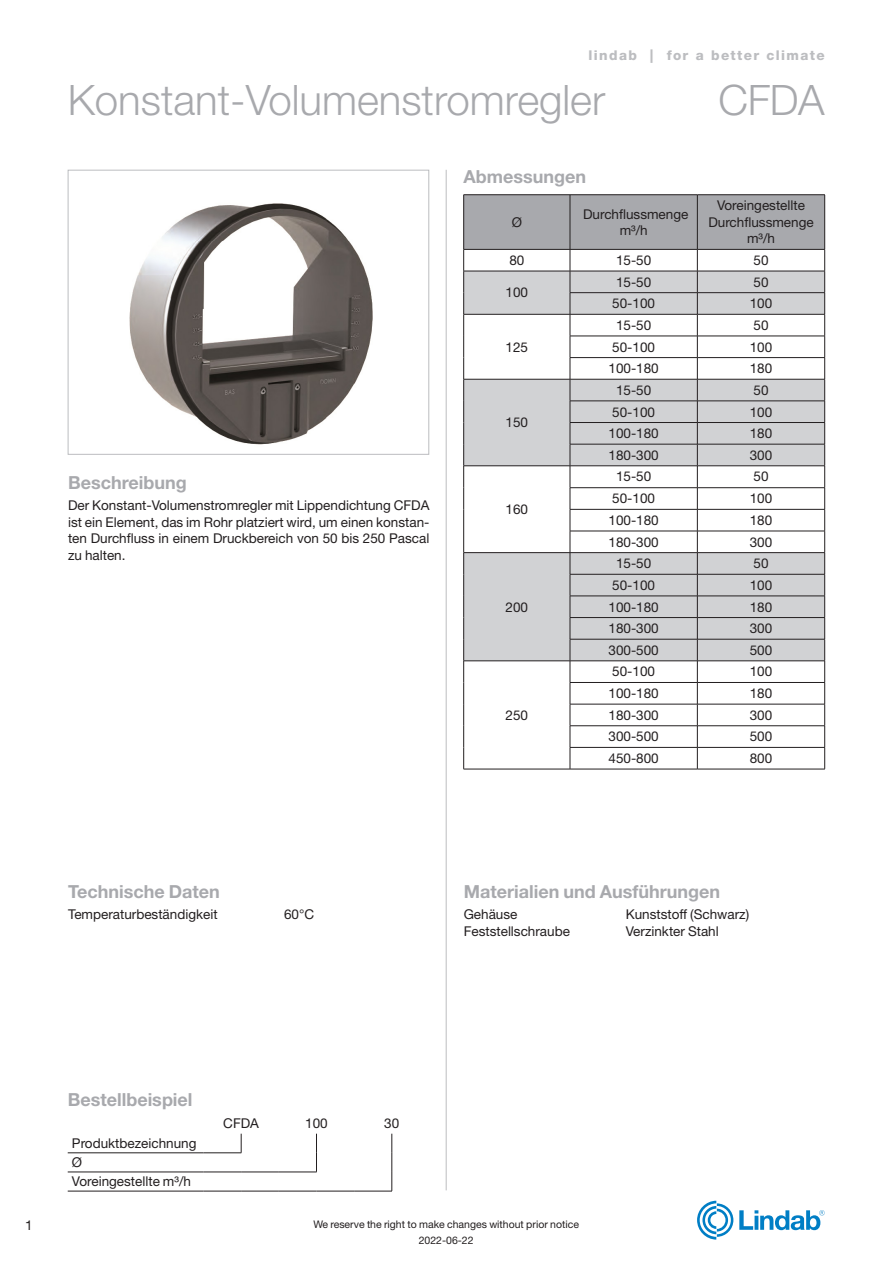
<style>
.page{position:relative;width:893px;height:1263px;background:#fff}
.page>*{position:absolute;margin:0;border:0;box-sizing:border-box;transform-origin:0 0}
.Heading1{font:300 42px "Helvetica Neue LT Pro";color:#a8a9ad}
.Product_code{font:300 42px "Helvetica Neue LT Pro";color:#a8a9ad}
.t1{font:700 18px "Helvetica Neue LT Pro";color:#a8a9ad}
.Text{font:13.5px/16.5px "Helvetica Neue LT Pro";color:#231f20;text-align:center}
.Lindab_tag_-_grey_R{font:800 13.5px "Helvetica Neue LT Pro";letter-spacing:.1em;color:#bcbdc0}
.CellText_C9{font:13.5px "Helvetica Neue LT Pro";color:#231f20}
.t2{font:10.5px "Helvetica Neue LT Pro";color:#231f20}
</style>
<div class="page">
<svg style="left:739px;top:1210px;width:86px;height:20px"></svg>
<svg style="left:697px;top:1201px;width:36px;height:38px"></svg>
<hr style="left:446px;top:170px;width:1px;height:1020px;background:#bcbdc0">
<svg style="left:241px;top:1134px;width:1px;height:18px"></svg>
<hr style="left:68px;top:1152px;width:136px;height:1px;background:#231f20">
<hr style="left:204px;top:1152px;width:37px;height:1px;background:#231f20">
<hr style="left:68px;top:1172px;width:136px;height:1px;background:#231f20">
<hr style="left:204px;top:1172px;width:37px;height:1px;background:#231f20">
<hr style="left:241px;top:1172px;width:38px;height:1px;background:#231f20">
<hr style="left:279px;top:1172px;width:38px;height:1px;background:#231f20">
<hr style="left:68px;top:1191px;width:136px;height:1px;background:#231f20">
<hr style="left:204px;top:1191px;width:37px;height:1px;background:#231f20">
<hr style="left:241px;top:1191px;width:38px;height:1px;background:#231f20">
<hr style="left:279px;top:1191px;width:37px;height:1px;background:#231f20">
<svg style="left:316px;top:1134px;width:1px;height:38px"></svg>
<hr style="left:316px;top:1191px;width:38px;height:1px;background:#231f20">
<hr style="left:354px;top:1191px;width:38px;height:1px;background:#231f20">
<svg style="left:392px;top:1134px;width:1px;height:57px"></svg>
<img style="left:129px;top:203px;width:244px;height:242px">
<div style="left:68px;top:170px;width:361px;height:285px;border:1px solid #bcbdc0"></div>
<hr style="left:463px;top:194px;width:107px;height:1px;background:#231f20">
<hr style="left:570px;top:194px;width:127px;height:1px;background:#231f20">
<hr style="left:697px;top:194px;width:128px;height:1px;background:#231f20">
<svg style="left:463px;top:195px;width:362px;height:574px"></svg>
<hr style="left:697px;top:552px;width:128px;height:1px;background:#231f20">
<hr style="left:463px;top:661px;width:107px;height:1px;background:#231f20">
<hr style="left:463px;top:769px;width:107px;height:1px;background:#231f20">
<hr style="left:570px;top:574px;width:127px;height:1px;background:#231f20">
<hr style="left:570px;top:596px;width:127px;height:1px;background:#231f20">
<hr style="left:570px;top:617px;width:127px;height:1px;background:#231f20">
<hr style="left:570px;top:639px;width:127px;height:1px;background:#231f20">
<hr style="left:570px;top:661px;width:127px;height:1px;background:#231f20">
<hr style="left:570px;top:682px;width:127px;height:1px;background:#231f20">
<hr style="left:570px;top:704px;width:127px;height:1px;background:#231f20">
<hr style="left:570px;top:725px;width:127px;height:1px;background:#231f20">
<hr style="left:570px;top:747px;width:127px;height:1px;background:#231f20">
<hr style="left:570px;top:769px;width:127px;height:1px;background:#231f20">
<hr style="left:697px;top:574px;width:128px;height:1px;background:#231f20">
<hr style="left:697px;top:596px;width:128px;height:1px;background:#231f20">
<hr style="left:697px;top:617px;width:128px;height:1px;background:#231f20">
<hr style="left:697px;top:639px;width:128px;height:1px;background:#231f20">
<hr style="left:697px;top:661px;width:128px;height:1px;background:#231f20">
<hr style="left:697px;top:682px;width:128px;height:1px;background:#231f20">
<hr style="left:697px;top:704px;width:128px;height:1px;background:#231f20">
<hr style="left:697px;top:725px;width:128px;height:1px;background:#231f20">
<hr style="left:697px;top:747px;width:128px;height:1px;background:#231f20">
<hr style="left:697px;top:769px;width:128px;height:1px;background:#231f20">
<p class="Lindab_tag_-_grey_R" style="left:589px;top:48px;width:238px">lindab | for a better climate</p>
<p class="Heading1" style="left:68px;top:74px;width:539px">Konstant-Volumenstromregler</p>
<p class="Product_code" style="left:718px;top:74px;width:108px">CFDA</p>
<p class="t1" style="left:463px;top:165px;width:124px">Abmessungen</p>
<p class="Text" style="left:512px;top:213px;width:12px">Ø</p>
<p class="Text" style="left:583px;top:205px;width:107px">Durchflussmenge m³/h</p>
<p class="Text" style="left:708px;top:197px;width:107px">Voreingestellte<br>Durchflussmenge m³/h</p>
<p class="Text" style="left:509px;top:252px;width:17px">80</p>
<p class="Text" style="left:616px;top:252px;width:37px">15-50</p>
<p class="Text" style="left:753px;top:252px;width:17px">50</p>
<p class="Text" style="left:506px;top:284px;width:24px">100</p>
<p class="Text" style="left:616px;top:273px;width:37px">15-50</p>
<p class="Text" style="left:753px;top:273px;width:17px">50</p>
<p class="Text" style="left:612px;top:295px;width:44px">50-100</p>
<p class="Text" style="left:750px;top:295px;width:24px">100</p>
<p class="t1" style="left:68px;top:471px;width:120px">Beschreibung</p>
<p class="Text" style="left:68px;top:497px;width:363px;text-align:justify">Der Konstant-Volumenstromregler mit Lippendichtung CFDA ist ein Element, das im Rohr platziert wird, um einen konstan&shy;ten Durchfluss in einem Druckbereich von 50 bis 250 Pascal zu halten.</p>
<p class="Text" style="left:506px;top:338px;width:24px">125</p>
<p class="Text" style="left:506px;top:414px;width:24px">150</p>
<p class="Text" style="left:506px;top:501px;width:24px">160</p>
<p class="Text" style="left:506px;top:598px;width:24px">200</p>
<p class="Text" style="left:506px;top:706px;width:24px">250</p>
<p class="Text" style="left:616px;top:317px;width:37px">15-50</p>
<p class="Text" style="left:753px;top:317px;width:17px">50</p>
<p class="Text" style="left:612px;top:338px;width:44px">50-100</p>
<p class="Text" style="left:750px;top:338px;width:24px">100</p>
<p class="Text" style="left:608px;top:360px;width:52px">100-180</p>
<p class="Text" style="left:750px;top:360px;width:24px">180</p>
<p class="Text" style="left:616px;top:381px;width:37px">15-50</p>
<p class="Text" style="left:753px;top:381px;width:17px">50</p>
<p class="Text" style="left:612px;top:403px;width:44px">50-100</p>
<p class="Text" style="left:750px;top:403px;width:24px">100</p>
<p class="Text" style="left:608px;top:425px;width:52px">100-180</p>
<p class="Text" style="left:750px;top:425px;width:24px">180</p>
<p class="Text" style="left:608px;top:446px;width:52px">180-300</p>
<p class="Text" style="left:750px;top:446px;width:24px">300</p>
<p class="Text" style="left:616px;top:468px;width:37px">15-50</p>
<p class="Text" style="left:753px;top:468px;width:17px">50</p>
<p class="Text" style="left:612px;top:490px;width:44px">50-100</p>
<p class="Text" style="left:750px;top:490px;width:24px">100</p>
<p class="Text" style="left:608px;top:512px;width:52px">100-180</p>
<p class="Text" style="left:750px;top:512px;width:24px">180</p>
<p class="Text" style="left:608px;top:533px;width:52px">180-300</p>
<p class="Text" style="left:750px;top:533px;width:24px">300</p>
<p class="Text" style="left:616px;top:555px;width:37px">15-50</p>
<p class="Text" style="left:753px;top:555px;width:17px">50</p>
<p class="Text" style="left:612px;top:576px;width:44px">50-100</p>
<p class="Text" style="left:750px;top:576px;width:24px">100</p>
<p class="Text" style="left:608px;top:598px;width:52px">100-180</p>
<p class="Text" style="left:750px;top:598px;width:24px">180</p>
<p class="Text" style="left:608px;top:620px;width:52px">180-300</p>
<p class="Text" style="left:750px;top:620px;width:24px">300</p>
<p class="Text" style="left:608px;top:641px;width:52px">300-500</p>
<p class="Text" style="left:750px;top:641px;width:24px">500</p>
<p class="Text" style="left:612px;top:663px;width:44px">50-100</p>
<p class="Text" style="left:750px;top:663px;width:24px">100</p>
<p class="Text" style="left:608px;top:685px;width:52px">100-180</p>
<p class="Text" style="left:750px;top:685px;width:24px">180</p>
<p class="Text" style="left:608px;top:706px;width:52px">180-300</p>
<p class="Text" style="left:750px;top:706px;width:24px">300</p>
<p class="Text" style="left:608px;top:728px;width:52px">300-500</p>
<p class="Text" style="left:750px;top:728px;width:24px">500</p>
<p class="Text" style="left:608px;top:750px;width:52px">450-800</p>
<p class="Text" style="left:750px;top:750px;width:24px">800</p>
<p class="t1" style="left:68px;top:880px;width:153px">Technische Daten</p>
<p class="Text" style="left:68px;top:906px;width:151px">Temperaturbeständigkeit</p>
<p class="Text" style="left:284px;top:906px;width:32px">60°C</p>
<p class="t1" style="left:464px;top:880px;width:258px">Materialien und Ausführungen</p>
<p class="Text" style="left:464px;top:906px;width:55px">Gehäuse</p>
<p class="Text" style="left:626px;top:906px;width:125px">Kunststoff (Schwarz)</p>
<p class="Text" style="left:464px;top:922px;width:108px">Feststellschraube</p>
<p class="Text" style="left:626px;top:922px;width:94px">Verzinkter Stahl</p>
<p class="Text" style="left:25px;top:1216px;width:9px">1</p>
<p class="t1" style="left:68px;top:1088px;width:126px">Bestellbeispiel</p>
<p class="Text" style="left:72px;top:1134px;width:126px">Produktbezeichnung</p>
<p class="Text" style="left:72px;top:1153px;width:12px">Ø</p>
<p class="Text" style="left:72px;top:1172px;width:121px">Voreingestellte m³/h</p>
<p class="CellText_C9" style="left:223px;top:1115px;width:37px">CFDA</p>
<p class="CellText_C9" style="left:305px;top:1115px;width:24px">100</p>
<p class="CellText_C9" style="left:384px;top:1115px;width:17px">30</p>
<p class="t2" style="left:313px;top:1217px;width:267px">We reserve the right to make changes without prior notice</p>
<p class="t2" style="left:419px;top:1234px;width:56px">2022-06-22</p>
</div>
